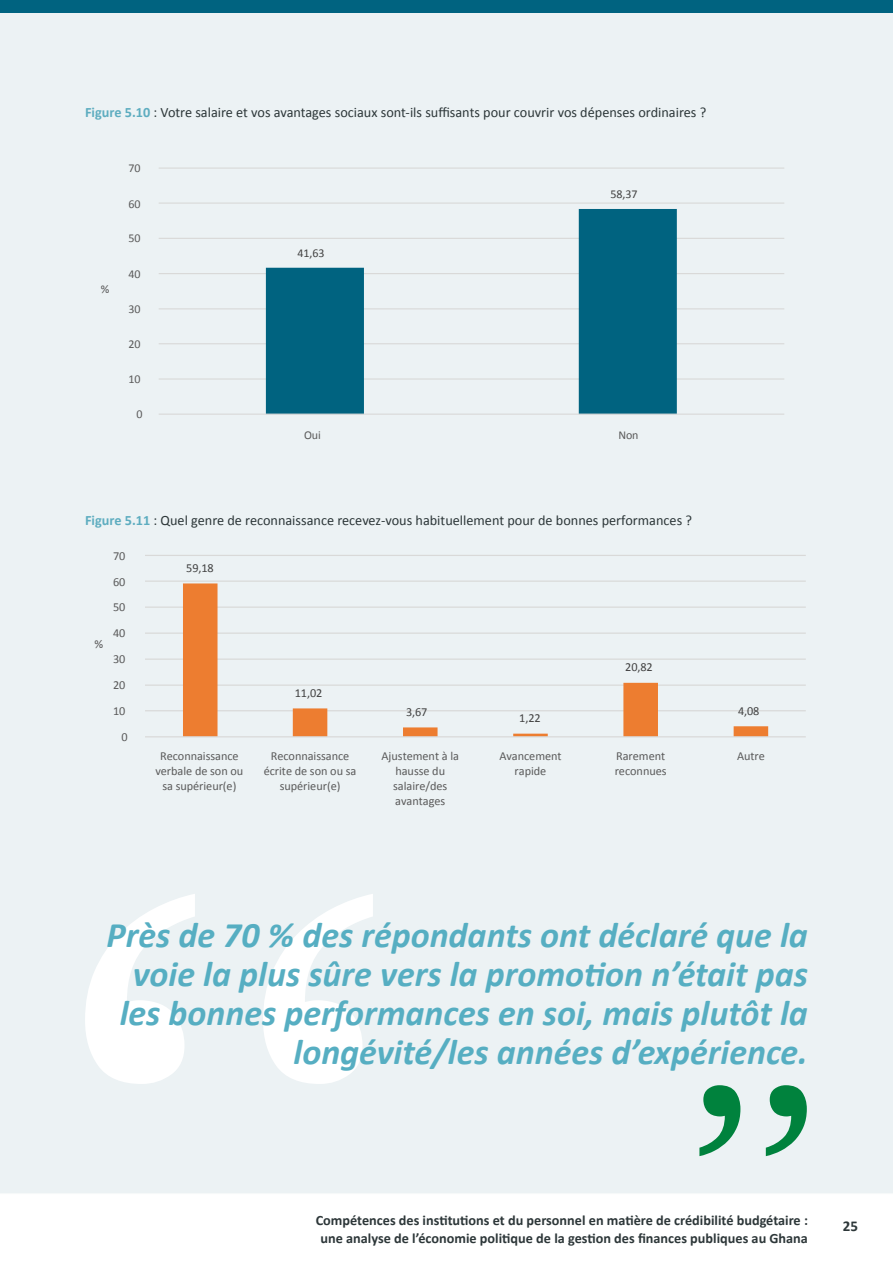
<style>
.page{position:relative;width:893px;height:1263px;background:#fff}
.page>*{position:absolute;margin:0;border:0;box-sizing:border-box;transform-origin:0 0}
.t1{font:italic 700 36px/39px "Calibri";color:#56aec2;text-align:right}
.t2{font:700 15px "Calibri";color:#2d3739}
.t3{font:14.25px "Calibri";color:#2d3739}
.t4{font:700 14.25px/18px "Calibri";color:#2d3739;text-align:center}
.t5{font:12.3px/14.7px "Calibri";letter-spacing:-.005em;color:#5a5a5a;text-align:center}
.t6{font:12.3px "Calibri";letter-spacing:-.005em;color:#414141}
.t7{font:12px "Calibri";letter-spacing:-.02em;color:#5a5a5a}
.t8{font:12px "Calibri";letter-spacing:-.005em;color:#414141}
.s1{font-weight:700;color:#5eadc0}
</style>
<div class="page">
<div style="left:0;top:13px;width:893px;height:1180px;background:#ecf2f4"></div>
<div style="left:0;top:0;width:893px;height:13px;background:#006380"></div>
<hr style="left:159px;top:378px;width:625px;height:2px;background:#d9d9d8">
<hr style="left:159px;top:343px;width:625px;height:1px;background:#d9d9d8">
<hr style="left:159px;top:308px;width:625px;height:1px;background:#d9d9d8">
<hr style="left:159px;top:273px;width:625px;height:1px;background:#d9d9d8">
<hr style="left:159px;top:238px;width:625px;height:1px;background:#d9d9d8">
<hr style="left:159px;top:203px;width:625px;height:1px;background:#d9d9d8">
<hr style="left:159px;top:168px;width:625px;height:1px;background:#d9d9d8">
<svg style="left:266px;top:209px;width:411px;height:205px;fill:#ecf2f4"></svg>
<hr style="left:159px;top:414px;width:625px;height:1px;background:#d9d9d8">
<hr style="left:145px;top:710px;width:661px;height:1px;background:#d9d9d8">
<hr style="left:145px;top:684px;width:661px;height:2px;background:#d9d9d8">
<hr style="left:145px;top:658px;width:661px;height:2px;background:#d9d9d8">
<hr style="left:145px;top:632px;width:661px;height:2px;background:#d9d9d8">
<hr style="left:145px;top:606px;width:661px;height:2px;background:#d9d9d8">
<hr style="left:145px;top:580px;width:661px;height:2px;background:#d9d9d8">
<hr style="left:145px;top:555px;width:661px;height:1px;background:#d9d9d8">
<svg style="left:183px;top:583px;width:585px;height:153px;fill:#ecf2f4"></svg>
<hr style="left:145px;top:736px;width:661px;height:1px;background:#d9d9d8">
<svg style="left:85px;top:894px;width:110px;height:190px"></svg>
<svg style="left:263px;top:894px;width:110px;height:190px"></svg>
<svg style="left:766px;top:1085px;width:41px;height:71px"></svg>
<svg style="left:699px;top:1085px;width:41px;height:71px"></svg>
<p class="t3" style="left:85px;top:103px;width:623px"><span class="s1">Figure 5.10</span> : Votre salaire et vos avantages sociaux sont-ils suffisants pour couvrir vos dépenses ordinaires ?</p>
<p class="t7" style="left:101px;top:281px;width:10px">%</p>
<p class="t7" style="left:129px;top:161px;width:13px">70</p>
<p class="t7" style="left:129px;top:196px;width:13px">60</p>
<p class="t7" style="left:129px;top:231px;width:13px">50</p>
<p class="t7" style="left:129px;top:266px;width:13px">40</p>
<p class="t7" style="left:129px;top:301px;width:13px">30</p>
<p class="t7" style="left:129px;top:336px;width:13px">20</p>
<p class="t7" style="left:129px;top:371px;width:13px">10</p>
<p class="t7" style="left:137px;top:407px;width:8px">0</p>
<p class="t8" style="left:298px;top:245px;width:28px">41,63</p>
<p class="t8" style="left:610px;top:186px;width:28px">58,37</p>
<p class="t7" style="left:304px;top:427px;width:18px">Oui</p>
<p class="t7" style="left:619px;top:427px;width:21px">Non</p>
<p class="t3" style="left:85px;top:511px;width:608px"><span class="s1">Figure 5.11</span> : Quel genre de reconnaissance recevez-vous habituellement pour de bonnes performances ?</p>
<p class="t6" style="left:186px;top:560px;width:29px">59,18</p>
<p class="t5" style="left:113px;top:548px;width:14px">70</p>
<p class="t5" style="left:113px;top:574px;width:14px">60</p>
<p class="t5" style="left:113px;top:600px;width:14px">50</p>
<p class="t5" style="left:94px;top:636px;width:10px">%</p>
<p class="t5" style="left:113px;top:626px;width:14px">40</p>
<p class="t5" style="left:113px;top:652px;width:14px">30</p>
<p class="t5" style="left:113px;top:678px;width:14px">20</p>
<p class="t5" style="left:113px;top:704px;width:14px">10</p>
<p class="t5" style="left:122px;top:730px;width:8px">0</p>
<p class="t6" style="left:295px;top:685px;width:29px">11,02</p>
<p class="t6" style="left:406px;top:704px;width:23px">3,67</p>
<p class="t6" style="left:519px;top:710px;width:23px">1,22</p>
<p class="t6" style="left:625px;top:659px;width:29px">20,82</p>
<p class="t6" style="left:738px;top:703px;width:23px">4,08</p>
<p class="t5" style="left:155px;top:749px;width:89px">Reconnaissance verbale de son ou sa supérieur(e)</p>
<p class="t5" style="left:264px;top:749px;width:94px">Reconnaissance écrite de son ou sa supérieur(e)</p>
<p class="t5" style="left:382px;top:749px;width:79px">Ajustement à la hausse du salaire/des avantages</p>
<p class="t5" style="left:499px;top:749px;width:64px">Avancement rapide</p>
<p class="t5" style="left:615px;top:749px;width:53px;text-align:left">Rarement reconnues</p>
<p class="t5" style="left:737px;top:749px;width:29px">Autre</p>
<h1 class="t1" style="left:107px;top:914px;width:703px">Près de 70 % des répondants ont déclaré que la voie la plus sûre vers la promotion n’était pas les bonnes performances en soi, mais plutôt la longévité/les années d’expérience.</h1>
<p class="t4" style="left:316px;top:1211px;width:494px">Compétences des institutions et du personnel en matière de crédibilité budgétaire : une analyse de l’économie politique de la gestion des finances publiques au Ghana</p>
<p class="t2" style="left:843px;top:1216px;width:17px">25</p>
</div>
